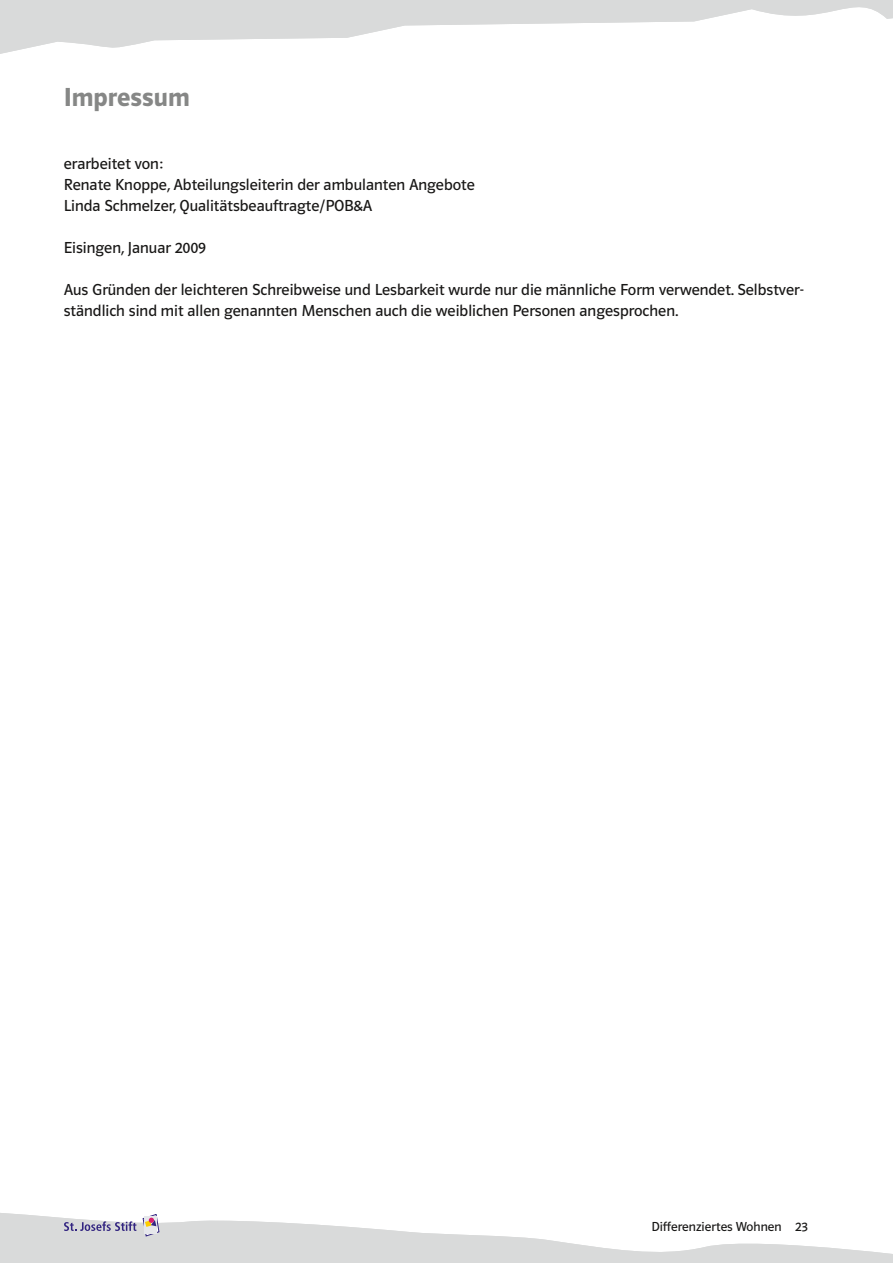
<style>
.page{position:relative;width:893px;height:1263px;background:#fff}
.page>*{position:absolute;margin:0;border:0;box-sizing:border-box;transform-origin:0 0}
.t1{font:27px "Polo 11 K Hfett";color:#868786}
.t2{font:16.5px/21px "Polo 11 K Buch";color:#181716}
.t3{font:13.5px "Polo 11 K Buch";color:#181716}
</style>
<div class="page">
<svg style="left:0;top:0;width:893px;height:54px;fill:#d9dada"></svg>
<svg style="left:0;top:1213px;width:893px;height:50px;fill:#d9dada"></svg>
<svg style="left:0;top:0;width:12px;height:1px"></svg>
<svg style="left:64px;top:1221px;width:72px;height:10px"></svg>
<svg style="left:143px;top:1214px;width:16px;height:22px"></svg>
<h1 class="t1" style="left:64px;top:83px;width:128px">Impressum</h1>
<p class="t2" style="left:64px;top:153px;width:413px">erarbeitet von:<br>Renate Knoppe, Abteilungsleiterin der ambulanten Angebote<br>Linda Schmelzer, Qualitätsbeauftragte/POB&amp;A</p>
<p class="t2" style="left:64px;top:237px;width:144px">Eisingen, Januar 2009</p>
<p class="t2" style="left:64px;top:279px;width:741px">Aus Gründen der leichteren Schreibweise und Lesbarkeit wurde nur die männliche Form verwendet. Selbstver&shy;ständlich sind mit allen genannten Menschen auch die weiblichen Personen angesprochen.</p>
<p class="t3" style="left:651px;top:1219px;width:158px">Differenziertes Wohnen 23</p>
</div>
